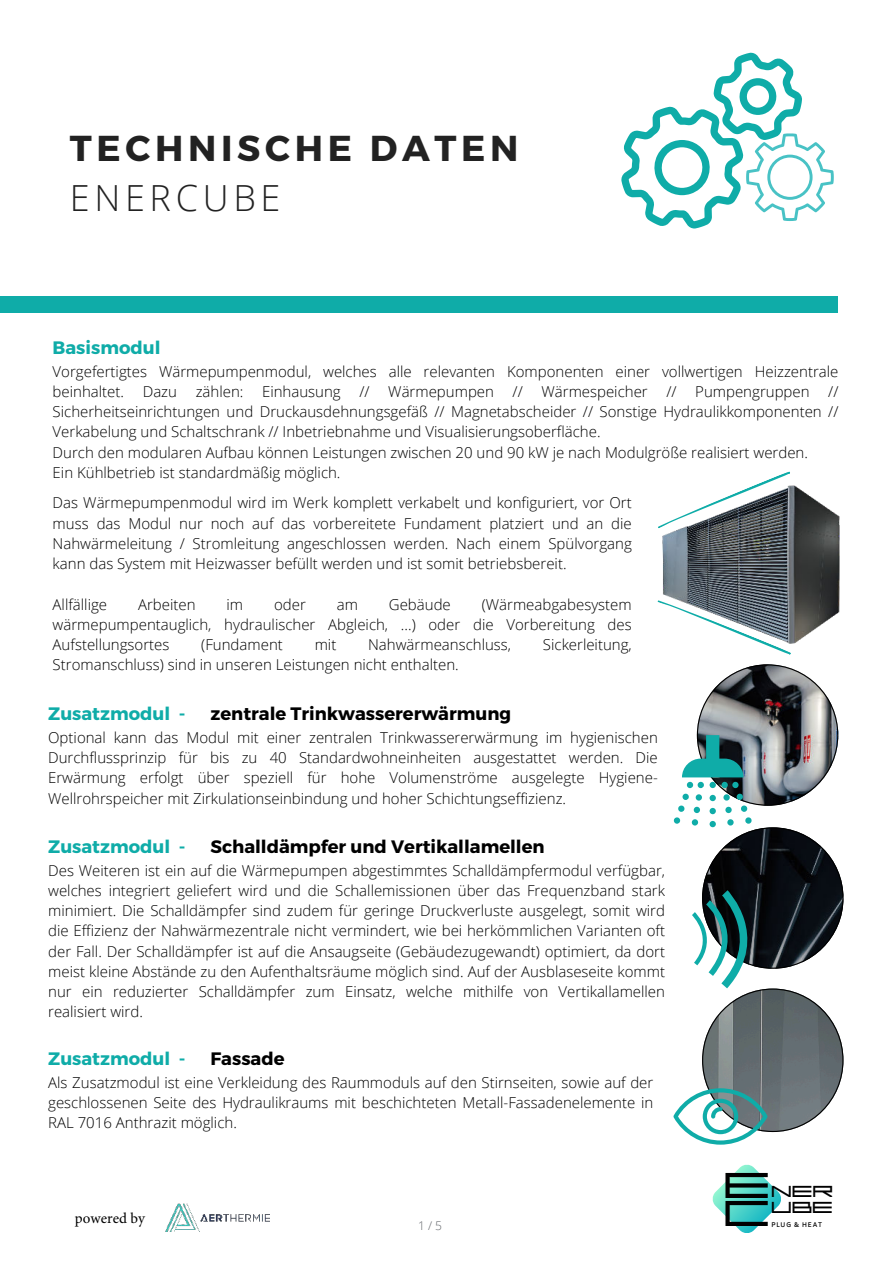
<style>
.page{position:relative;width:894px;height:1264px;background:#fff}
.page>*{position:absolute;margin:0;border:0;box-sizing:border-box;transform-origin:0 0}
.t1{font:700 36px "Montserrat";letter-spacing:.13em;color:#222}
.t2{font:300 36px "Open Sans";letter-spacing:.13em;color:#222}
.t3{font:35.7px "Celestia";color:#000}
.t4{font:700 18px "Montserrat";color:#000}
.t5{font:700 18px "Montserrat";color:#0faca8}
.t6{font:15.9px/15.6px "Celestia";letter-spacing:-.05em;color:#000}
.t7{font:300 15px/20.2px "Open Sans";color:#000;text-align:justify}
.t8{font:15px "Minion Pro";color:#000}
.t9{font:300 12px "Open Sans";color:#62656a}
.t10{font:600 6.15px "Biryani";letter-spacing:.135em;color:#000}
</style>
<div class="page">
<svg style="left:712px;top:1164px;width:69px;height:69px"></svg>
<div style="left:0;top:296px;width:837px;height:17px;background:#0faca8"></div>
<img style="left:658px;top:485px;width:182px;height:159px">
<svg style="left:673px;top:664px;width:170px;height:480px"></svg>
<svg style="left:621px;top:53px;width:212px;height:175px"></svg>
<svg style="left:657px;top:600px;width:133px;height:54px"></svg>
<svg style="left:658px;top:472px;width:131px;height:56px"></svg>
<img style="left:165px;top:1203px;width:104px;height:28px">
<h1 class="t1" style="left:70px;top:126px;width:450px">TECHNISCHE DATEN</h1>
<h1 class="t2" style="left:70px;top:173px;width:212px">ENERCUBE</h1>
<p class="t5" style="left:53px;top:336px;width:109px">Basismodul</p>
<p class="t7" style="left:53px;top:360px;width:787px;text-align:left">Vorgefertigtes Wärmepumpenmodul, welches alle relevanten Komponenten einer vollwertigen Heizzentrale beinhaltet. Dazu zählen: Einhausung // Wärmepumpen // Wärmespeicher // Pumpengruppen // Sicherheitseinrichtungen und Druckausdehnungsgefäß // Magnetabscheider // Sonstige Hydraulikkomponenten // Verkabelung und Schaltschrank // Inbetriebnahme und Visualisierungsoberfläche.<br>Durch den modularen Aufbau können Leistungen zwischen 20 und 90 kW je nach Modulgröße realisiert werden.<br>Ein Kühlbetrieb ist standardmäßig möglich.</p>
<p class="t7" style="left:53px;top:492px;width:580px">Das Wärmepumpenmodul wird im Werk komplett verkabelt und konfiguriert, vor Ort muss das Modul nur noch auf das vorbereitete Fundament platziert und an die Nahwärmeleitung / Stromleitung angeschlossen werden. Nach einem Spülvorgang kann das System mit Heizwasser befüllt werden und ist somit betriebsbereit.</p>
<p class="t7" style="left:53px;top:593px;width:56px">Allfällige</p>
<p class="t7" style="left:138px;top:593px;width:59px">Arbeiten</p>
<p class="t7" style="left:226px;top:593px;width:18px">im</p>
<p class="t7" style="left:274px;top:593px;width:33px">oder</p>
<p class="t7" style="left:336px;top:593px;width:23px">am</p>
<p class="t7" style="left:389px;top:593px;width:63px">Gebäude</p>
<p class="t7" style="left:53px;top:593px;width:580px;text-indent:429px">(Wärmeabgabesystem wärmepumpentauglich, hydraulischer Abgleich, ...) oder die Vorbereitung des Aufstellungsortes</p>
<p class="t7" style="left:201px;top:634px;width:83px">(Fundament</p>
<p class="t7" style="left:314px;top:634px;width:23px">mit</p>
<p class="t7" style="left:368px;top:634px;width:144px">Nahwärmeanschluss,</p>
<p class="t7" style="left:543px;top:634px;width:90px">Sickerleitung,</p>
<p class="t7" style="left:53px;top:654px;width:407px">Stromanschluss) sind in unseren Leistungen nicht enthalten.</p>
<p class="t5" style="left:48px;top:702px;width:139px">Zusatzmodul -</p>
<p class="t4" style="left:210px;top:702px;width:302px">zentrale Trinkwassererwärmung</p>
<p class="t7" style="left:48px;top:727px;width:611px">Optional kann das Modul mit einer zentralen Trinkwassererwärmung im hygienischen Durchflussprinzip für bis zu 40 Standardwohneinheiten ausgestattet werden. Die Erwärmung erfolgt über speziell für hohe Volumenströme ausgelegte Hygiene-Wellrohrspeicher mit Zirkulationseinbindung und hoher Schichtungseffizienz.</p>
<p class="t5" style="left:48px;top:835px;width:139px">Zusatzmodul -</p>
<p class="t4" style="left:210px;top:835px;width:335px">Schalldämpfer und Vertikallamellen</p>
<p class="t7" style="left:48px;top:859px;width:618px">Des Weiteren ist ein auf die Wärmepumpen abgestimmtes Schalldämpfermodul verfügbar, welches integriert geliefert wird und die Schallemissionen über das Frequenzband stark minimiert. Die Schalldämpfer sind zudem für geringe Druckverluste ausgelegt, somit wird die Effizienz der Nahwärmezentrale nicht vermindert, wie bei herkömmlichen Varianten oft der Fall. Der Schalldämpfer ist auf die Ansaugseite (Gebäudezugewandt) optimiert, da dort meist kleine Abstände zu den Aufenthaltsräume möglich sind. Auf der Ausblaseseite kommt nur ein reduzierter Schalldämpfer zum Einsatz, welche mithilfe von Vertikallamellen realisiert wird.</p>
<p class="t5" style="left:48px;top:1047px;width:139px">Zusatzmodul -</p>
<p class="t4" style="left:210px;top:1047px;width:76px">Fassade</p>
<p class="t7" style="left:48px;top:1071px;width:606px">Als Zusatzmodul ist eine Verkleidung des Raummoduls auf den Stirnseiten, sowie auf der geschlossenen Seite des Hydraulikraums mit beschichteten Metall-Fassadenelemente in RAL 7016 Anthrazit möglich.</p>
<p class="t8" style="left:75px;top:1207px;width:71px">powered by</p>
<p class="t9" style="left:418px;top:1217px;width:26px">1 / 5</p>
<h2 class="t3" style="left:722px;top:1163px;width:49px">E</h2>
<p class="t6" style="left:770px;top:1183px;width:64px">NER<br>UBE</p>
<p class="t10" style="left:771px;top:1220px;width:52px">PLUG &amp; HEAT</p>
<h2 class="t3" style="left:722px;top:1191px;width:49px">C</h2>
</div>
